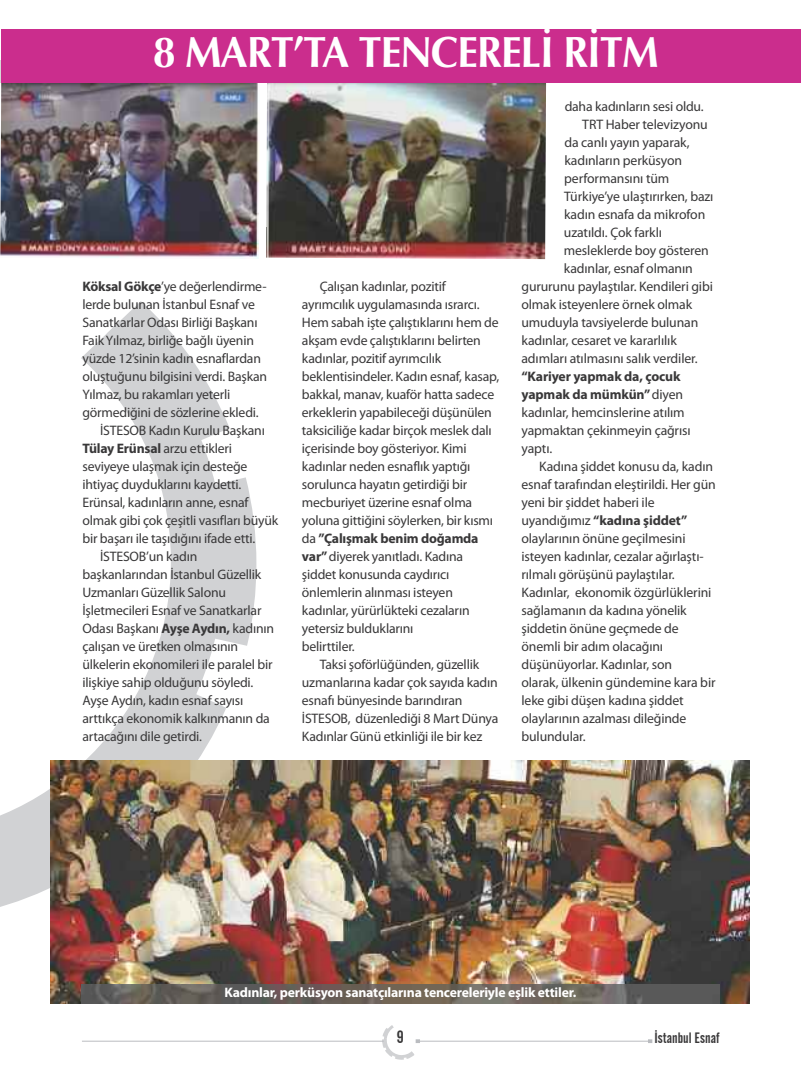
<style>
.page{position:relative;width:801px;height:1085px;background:#fff}
.page>*{position:absolute;margin:0;border:0;box-sizing:border-box;transform-origin:0 0}
.t1{font:43.75px "Optima Bold Tr";letter-spacing:-.025em;color:#fff;scale:.94 1}
.t2{font:17.5px "Alternate Gothic No 2 BT";color:#393839}
.t3{font:15px "Alternate Gothic No 2 BT";color:#393839}
.t4{font:13.75px/18px "Myriad Pro";letter-spacing:-.015em;color:#393839}
.t5{font:700 13.75px "Myriad Pro";letter-spacing:-.015em;color:#fff}
.s1{font-weight:700}
</style>
<div class="page">
<svg style="left:251px;top:504px;width:6px;height:121px"></svg>
<svg style="left:0;top:301px;width:251px;height:614px"></svg>
<hr style="left:82px;top:1040px;width:302px;height:1px;background:#babcc0">
<hr style="left:419px;top:1040px;width:231px;height:1px;background:#babcc0">
<svg style="left:370px;top:1025px;width:64px;height:35px"></svg>
<img style="left:0;top:81px;width:260px;height:178px">
<img style="left:266px;top:82px;width:280px;height:177px">
<div style="left:1px;top:29px;width:800px;height:53px;background:#cb2d8d"></div>
<img style="left:51px;top:760px;width:698px;height:242px">
<hr style="left:81px;top:1002px;width:638px;height:1px;background:#808080">
<img style="left:81px;top:984px;width:638px;height:18px">
<h1 class="t1" style="left:153px;top:37px;width:539px">8 MART’TA TENCERELİ RİTM</h1>
<p class="t4" style="left:82px;top:278px;width:186px"><span class="s1">Köksal Gökçe</span>’ye değerlendirme-</p>
<p class="t4" style="left:82px;top:296px;width:174px">lerde bulunan İstanbul Esnaf ve</p>
<p class="t4" style="left:82px;top:314px;width:177px">Sanatkarlar Odası Birliği Başkanı</p>
<p class="t4" style="left:82px;top:332px;width:173px">FaikYılmaz, birliğe bağlı üyenin</p>
<p class="t4" style="left:82px;top:350px;width:180px">yüzde 12’sinin kadın esnaflardan</p>
<p class="t4" style="left:82px;top:368px;width:186px">oluştuğunu bilgisini verdi. Başkan</p>
<p class="t4" style="left:82px;top:386px;width:149px">Yılmaz, bu rakamları yeterli</p>
<p class="t4" style="left:82px;top:404px;width:178px">görmediğini de sözlerine ekledi.</p>
<p class="t4" style="left:100px;top:422px;width:166px">İSTESOB Kadın Kurulu Başkanı</p>
<p class="t4" style="left:82px;top:440px;width:151px"><span class="s1">Tülay Erünsal</span> arzu ettikleri</p>
<p class="t4" style="left:82px;top:458px;width:167px">seviyeye ulaşmak için desteğe</p>
<p class="t4" style="left:82px;top:476px;width:160px">ihtiyaç duyduklarını kaydetti.</p>
<p class="t4" style="left:82px;top:494px;width:168px">Erünsal, kadınların anne, esnaf</p>
<p class="t4" style="left:82px;top:512px;width:197px">olmak gibi çok çeşitli vasıfları büyük</p>
<p class="t4" style="left:82px;top:530px;width:174px">bir başarı ile taşıdığını ifade etti.</p>
<p class="t4" style="left:100px;top:548px;width:99px">İSTESOB’un kadın</p>
<p class="t4" style="left:82px;top:566px;width:180px">başkanlarından İstanbul Güzellik</p>
<p class="t4" style="left:82px;top:584px;width:145px">Uzmanları Güzellik Salonu</p>
<p class="t4" style="left:82px;top:602px;width:181px">İşletmecileri Esnaf ve Sanatkarlar</p>
<p class="t4" style="left:82px;top:620px;width:193px">Odası Başkanı <span class="s1">Ayşe Aydın,</span> kadının</p>
<p class="t4" style="left:82px;top:638px;width:157px">çalışan ve üretken olmasının</p>
<p class="t4" style="left:82px;top:656px;width:192px">ülkelerin ekonomileri ile paralel bir</p>
<p class="t4" style="left:82px;top:674px;width:173px">ilişkiye sahip olduğunu söyledi.</p>
<p class="t4" style="left:82px;top:692px;width:162px">Ayşe Aydın, kadın esnaf sayısı</p>
<p class="t4" style="left:82px;top:710px;width:189px">arttıkça ekonomik kalkınmanın da</p>
<p class="t4" style="left:82px;top:728px;width:121px">artacağını dile getirdi.</p>
<p class="t4" style="left:302px;top:278px;width:199px;text-indent:18px">Çalışan kadınlar, pozitif ayrımcılık uygulamasında ısrarcı.<br>Hem sabah işte çalıştıklarını hem de akşam evde çalıştıklarını belirten kadınlar, pozitif ayrımcılık beklentisindeler. Kadın esnaf, kasap, bakkal, manav, kuaför hatta sadece erkeklerin yapabileceği düşünülen taksiciliğe kadar birçok meslek dalı içerisinde boy gösteriyor. Kimi kadınlar neden esnaflık yaptığı sorulunca hayatın getirdiği bir mecburiyet üzerine esnaf olma yoluna gittiğini söylerken, bir kısmı da <span class="s1">”Çalışmak benim doğamda var”</span>diyerek yanıtladı. Kadına şiddet konusunda caydırıcı önlemlerin alınması isteyen kadınlar, yürürlükteki cezaların yetersiz bulduklarını<br>belirttiler.</p>
<p class="t4" style="left:302px;top:656px;width:198px;text-indent:18px">Taksi şoförlüğünden, güzellik uzmanlarına kadar çok sayıda kadın esnafı bünyesinde barındıran İSTESOB, düzenlediği 8 Mart Dünya Kadınlar Günü etkinliği ile bir kez</p>
<p class="t4" style="left:564px;top:98px;width:141px">daha kadınların sesi oldu.</p>
<p class="t4" style="left:582px;top:116px;width:127px">TRT Haber televizyonu</p>
<p class="t4" style="left:564px;top:134px;width:127px">da canlı yayın yaparak,</p>
<p class="t4" style="left:564px;top:152px;width:119px">kadınların perküsyon</p>
<p class="t4" style="left:564px;top:170px;width:107px">performansını tüm</p>
<p class="t4" style="left:564px;top:188px;width:151px">Türkiye’ye ulaştırırken, bazı</p>
<p class="t4" style="left:564px;top:206px;width:143px">kadın esnafa da mikrofon</p>
<p class="t4" style="left:564px;top:224px;width:100px">uzatıldı. Çok farklı</p>
<p class="t4" style="left:564px;top:242px;width:146px">mesleklerde boy gösteren</p>
<p class="t4" style="left:564px;top:260px;width:131px">kadınlar, esnaf olmanın</p>
<p class="t4" style="left:521px;top:278px;width:193px">gururunu paylaştılar. Kendileri gibi</p>
<p class="t4" style="left:521px;top:296px;width:172px">olmak isteyenlere örnek olmak</p>
<p class="t4" style="left:521px;top:314px;width:178px">umuduyla tavsiyelerde bulunan</p>
<p class="t4" style="left:521px;top:332px;width:157px">kadınlar, cesaret ve kararlılık</p>
<p class="t4" style="left:521px;top:350px;width:178px">adımları atılmasını salık verdiler.</p>
<p class="t4" style="left:521px;top:368px;width:171px"><span class="s1">“Kariyer yapmak da, çocuk yapmak da mümkün”</span>diyen kadınlar, hemcinslerine atılım yapmaktan çekinmeyin çağrısı yaptı.</p>
<p class="t4" style="left:521px;top:458px;width:196px;text-indent:18px">Kadına şiddet konusu da, kadın esnaf tarafından eleştirildi. Her gün yeni bir şiddet haberi ile uyandığımız <span class="s1">“kadına şiddet” </span>olaylarının önüne geçilmesini isteyen kadınlar, cezalar ağırlaştı&shy;rılmalı görüşünü paylaştılar.<br>Kadınlar, ekonomik özgürlüklerini sağlamanın da kadına yönelik şiddetin önüne geçmede de önemli bir adım olacağını düşünüyorlar. Kadınlar, son<br>olarak, ülkenin gündemine kara bir leke gibi düşen kadına şiddet olaylarının azalması dileğinde bulundular.</p>
<p class="t5" style="left:224px;top:987px;width:353px">Kadınlar, perküsyon sanatçılarına tencereleriyle eşlik ettiler.</p>
<p class="t2" style="left:397px;top:1027px;width:9px">9</p>
<p class="t3" style="left:654px;top:1028px;width:67px">İstanbul Esnaf</p>
</div>
